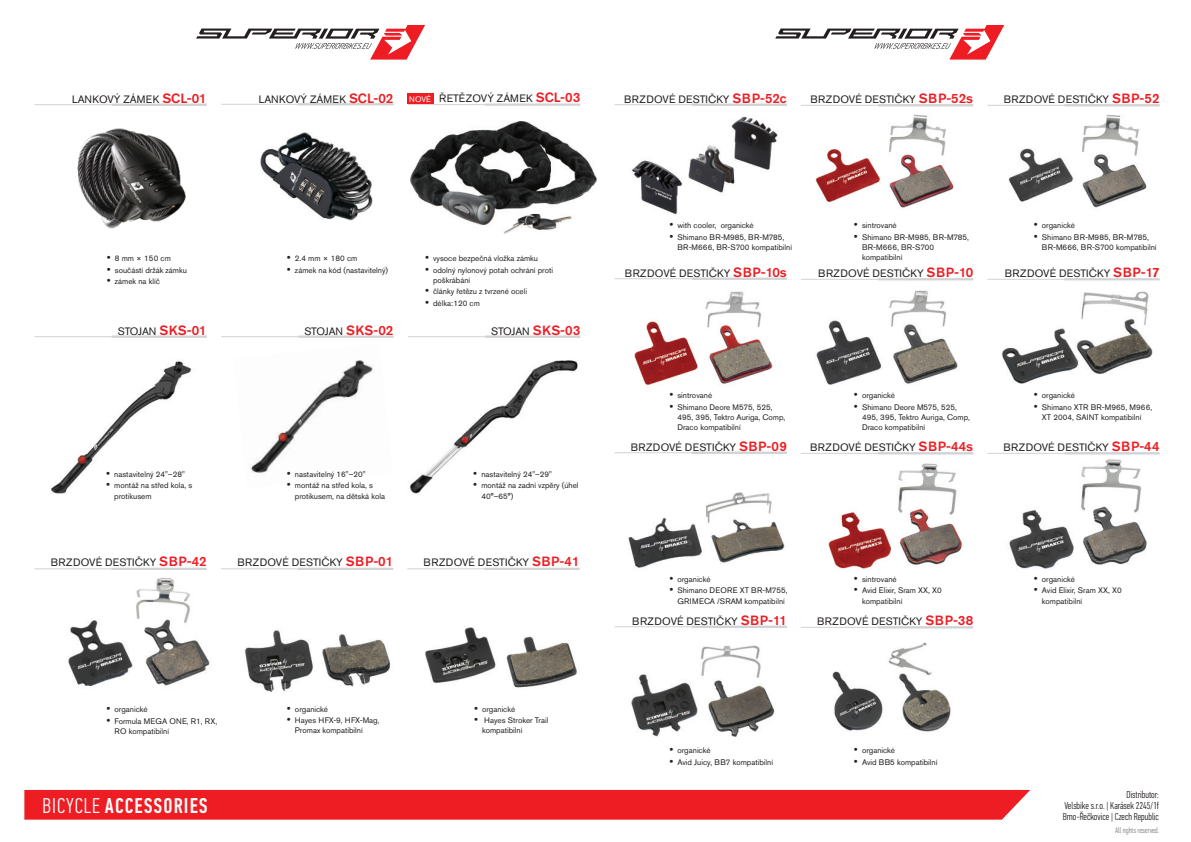
<style>
.page{position:relative;width:1191px;height:842px;background:#fff}
.page>*{position:absolute;margin:0;border:0;box-sizing:border-box;transform-origin:0 0}
.t1{font:500 21.4px "PF Din Text Comp Pro";letter-spacing:.05em;color:#fff}
.t2{font:10.7px "Akzidenz Grotesk Pro";letter-spacing:.02em;color:#231f20}
.t3{font:10.7px "Akzidenz Grotesk Pro";color:#231f20}
.t4{font:300 10px/10.9px "PF Din Text Comp Pro";color:#231f20;text-align:justify}
.t5{font:8px/11.5px "Akzidenz Grotesk Pro";color:#231f20}
.t6{font:300 8px "PF Din Text Comp Pro";color:#808285}
.s1{font-weight:500;font-size:13.3px;color:#ee1d23}
.s2{font-size:8px;color:#fff}
.s3{font-weight:300}
</style>
<div class="page">
<img style="left:411px;top:121px;width:186px;height:112px">
<img style="left:77px;top:103px;width:126px;height:126px">
<img style="left:260px;top:132px;width:113px;height:89px">
<hr style="left:34px;top:104px;width:173px;height:1px;background:#d1d2d4">
<div style="left:407px;top:94px;width:26px;height:10px;background:#ee1d23"></div>
<hr style="left:408px;top:104px;width:172px;height:1px;background:#d1d2d4">
<hr style="left:485px;top:103px;width:95px;height:3px;background:#d1d2d4">
<hr style="left:221px;top:104px;width:172px;height:1px;background:#d1d2d4">
<hr style="left:298px;top:103px;width:95px;height:2px;background:#d1d2d4">
<hr style="left:112px;top:104px;width:95px;height:2px;background:#d1d2d4">
<svg style="left:196px;top:25px;width:229px;height:35px"></svg>
<img style="left:245px;top:630px;width:146px;height:63px">
<img style="left:425px;top:627px;width:152px;height:61px">
<img style="left:68px;top:577px;width:142px;height:110px">
<hr style="left:221px;top:569px;width:172px;height:1px;background:#d1d2d4">
<hr style="left:298px;top:568px;width:95px;height:2px;background:#d1d2d4">
<hr style="left:407px;top:569px;width:172px;height:1px;background:#d1d2d4">
<hr style="left:484px;top:568px;width:95px;height:2px;background:#d1d2d4">
<hr style="left:34px;top:569px;width:173px;height:1px;background:#d1d2d4">
<hr style="left:112px;top:568px;width:95px;height:2px;background:#d1d2d4">
<img style="left:51px;top:361px;width:141px;height:133px">
<img style="left:251px;top:360px;width:122px;height:113px">
<img style="left:410px;top:360px;width:168px;height:134px">
<hr style="left:34px;top:336px;width:173px;height:1px;background:#d1d2d4">
<hr style="left:112px;top:335px;width:95px;height:3px;background:#d1d2d4">
<hr style="left:221px;top:336px;width:172px;height:1px;background:#d1d2d4">
<hr style="left:298px;top:335px;width:95px;height:3px;background:#d1d2d4">
<hr style="left:408px;top:336px;width:172px;height:1px;background:#d1d2d4">
<hr style="left:485px;top:335px;width:95px;height:3px;background:#d1d2d4">
<svg style="left:775px;top:25px;width:229px;height:35px"></svg>
<img style="left:632px;top:116px;width:146px;height:99px">
<img style="left:634px;top:291px;width:139px;height:94px">
<img style="left:816px;top:290px;width:142px;height:95px">
<img style="left:815px;top:114px;width:139px;height:94px">
<img style="left:1008px;top:114px;width:139px;height:94px">
<img style="left:1002px;top:291px;width:151px;height:93px">
<img style="left:628px;top:492px;width:157px;height:76px">
<img style="left:828px;top:463px;width:134px;height:106px">
<img style="left:1009px;top:459px;width:138px;height:110px">
<img style="left:631px;top:645px;width:144px;height:92px">
<img style="left:832px;top:642px;width:119px;height:90px">
<hr style="left:614px;top:104px;width:173px;height:1px;background:#d1d2d4">
<hr style="left:691px;top:104px;width:96px;height:2px;background:#d1d2d4">
<hr style="left:801px;top:105px;width:172px;height:1px;background:#d1d2d4">
<hr style="left:878px;top:104px;width:95px;height:2px;background:#d1d2d4">
<hr style="left:987px;top:105px;width:172px;height:1px;background:#d1d2d4">
<hr style="left:1064px;top:104px;width:95px;height:2px;background:#d1d2d4">
<hr style="left:614px;top:278px;width:173px;height:1px;background:#d1d2d4">
<hr style="left:691px;top:278px;width:96px;height:2px;background:#d1d2d4">
<hr style="left:801px;top:279px;width:172px;height:1px;background:#d1d2d4">
<hr style="left:878px;top:278px;width:95px;height:2px;background:#d1d2d4">
<hr style="left:987px;top:279px;width:172px;height:1px;background:#d1d2d4">
<hr style="left:1064px;top:278px;width:95px;height:2px;background:#d1d2d4">
<hr style="left:614px;top:452px;width:173px;height:1px;background:#d1d2d4">
<hr style="left:691px;top:452px;width:96px;height:2px;background:#d1d2d4">
<hr style="left:801px;top:453px;width:172px;height:1px;background:#d1d2d4">
<hr style="left:878px;top:452px;width:95px;height:2px;background:#d1d2d4">
<hr style="left:987px;top:453px;width:172px;height:1px;background:#d1d2d4">
<hr style="left:1064px;top:452px;width:95px;height:2px;background:#d1d2d4">
<hr style="left:614px;top:626px;width:173px;height:1px;background:#d1d2d4">
<hr style="left:691px;top:626px;width:96px;height:2px;background:#d1d2d4">
<hr style="left:801px;top:627px;width:172px;height:1px;background:#d1d2d4">
<hr style="left:878px;top:626px;width:95px;height:2px;background:#d1d2d4">
<div style="left:24px;top:790px;width:1006px;height:30px;background:#ee1d23"></div>
<h2 class="t3" style="left:72px;top:95px;width:136px">LANKOVÝ ZÁMEK <span class="s1">SCL-01</span></h2>
<h2 class="t3" style="left:259px;top:95px;width:136px">LANKOVÝ ZÁMEK <span class="s1">SCL-02</span></h2>
<h2 class="t3" style="left:409px;top:94px;width:172px"><span class="s2">NOVÉ</span> ŘETĚZOVÝ ZÁMEK <span class="s1">SCL-03</span></h2>
<h2 class="t2" style="left:624px;top:95px;width:164px">BRZDOVÉ DESTIČKY <span class="s1">SBP-52c</span></h2>
<h2 class="t2" style="left:810px;top:95px;width:164px">BRZDOVÉ DESTIČKY <span class="s1">SBP-52s</span></h2>
<h2 class="t2" style="left:1003px;top:95px;width:157px">BRZDOVÉ DESTIČKY <span class="s1">SBP-52</span></h2>
<p class="t5" style="left:115px;top:253px;width:74px">8 mm × 150 cm součástí držák zámku zámek na klíč</p>
<p class="t5" style="left:295px;top:253px;width:95px">2.4 mm × 180 cm<br>zámek na kód (nastavitelný)</p>
<p class="t5" style="left:433px;top:253px;width:122px">vysoce bezpečná vložka zámku odolný nylonový potah ochrání proti</p>
<p class="t5" style="left:433px;top:275px;width:96px">poškrábání<br>články řetězu z tvrzené oceli délka:120 cm</p>
<h2 class="t2" style="left:118px;top:326px;width:90px">STOJAN <span class="s1">SKS-01</span></h2>
<h2 class="t2" style="left:304px;top:326px;width:91px">STOJAN <span class="s1">SKS-02</span></h2>
<h2 class="t2" style="left:491px;top:326px;width:91px">STOJAN <span class="s1">SKS-03</span></h2>
<p class="t5" style="left:114px;top:469px;width:80px">nastavitelný 24"–28" montáž na střed kola, s</p>
<p class="t5" style="left:114px;top:491px;width:39px">protikusem</p>
<p class="t5" style="left:295px;top:469px;width:80px">nastavitelný 16"–20" montáž na střed kola, s</p>
<p class="t5" style="left:295px;top:491px;width:92px">protikusem, na dětská kola</p>
<p class="t5" style="left:481px;top:469px;width:99px">nastavitelný 24"–29"<br>montáž na zadní vzpěry (úhel</p>
<p class="t5" style="left:481px;top:491px;width:33px">40°–65°)</p>
<h2 class="t2" style="left:51px;top:558px;width:157px">BRZDOVÉ DESTIČKY <span class="s1">SBP-42</span></h2>
<h2 class="t2" style="left:237px;top:558px;width:157px">BRZDOVÉ DESTIČKY <span class="s1">SBP-01</span></h2>
<h2 class="t2" style="left:424px;top:558px;width:157px">BRZDOVÉ DESTIČKY <span class="s1">SBP-41</span></h2>
<p class="t5" style="left:115px;top:704px;width:104px">organické<br>Formula MEGA ONE, R1, RX,</p>
<p class="t5" style="left:115px;top:726px;width:56px">RO kompatibilní</p>
<h1 class="t1" style="left:42px;top:797px;width:167px"><span class="s3">BICYCLE</span> ACCESSORIES</h1>
<p class="t5" style="left:295px;top:704px;width:86px">organické<br>Hayes HFX-9, HFX-Mag,</p>
<p class="t5" style="left:295px;top:726px;width:69px">Promax kompatibilní</p>
<p class="t5" style="left:482px;top:704px;width:68px">organické<br>Hayes Stroker Trail</p>
<p class="t5" style="left:482px;top:726px;width:42px">kompatibilní</p>
<p class="t5" style="left:677px;top:220px;width:108px">with cooler, organické<br>Shimano BR-M985, BR-M785,</p>
<p class="t5" style="left:677px;top:242px;width:116px">BR-M666, BR-S700 kompatibilní</p>
<h2 class="t2" style="left:625px;top:269px;width:163px">BRZDOVÉ DESTIČKY <span class="s1">SBP-10s</span></h2>
<p class="t5" style="left:862px;top:220px;width:108px">sintrované<br>Shimano BR-M985, BR-M785,</p>
<p class="t5" style="left:862px;top:243px;width:74px;line-height:10.3px">BR-M666, BR-S700 kompatibilní</p>
<p class="t5" style="left:1041px;top:220px;width:108px">organické<br>Shimano BR-M985, BR-M785,</p>
<p class="t5" style="left:1041px;top:242px;width:116px">BR-M666, BR-S700 kompatibilní</p>
<h2 class="t2" style="left:818px;top:269px;width:156px">BRZDOVÉ DESTIČKY <span class="s1">SBP-10</span></h2>
<h2 class="t2" style="left:1004px;top:269px;width:156px">BRZDOVÉ DESTIČKY <span class="s1">SBP-17</span></h2>
<p class="t5" style="left:677px;top:390px;width:96px">sintrované<br>Shimano Deore M575, 525,</p>
<p class="t5" style="left:677px;top:413px;width:109px;line-height:10.3px">495, 395, Tektro Auriga, Comp,<br>Draco kompatibilní</p>
<h2 class="t2" style="left:631px;top:443px;width:158px">BRZDOVÉ DESTIČKY <span class="s1">SBP-09</span></h2>
<p class="t5" style="left:862px;top:390px;width:96px">organické<br>Shimano Deore M575, 525,</p>
<p class="t5" style="left:862px;top:413px;width:109px;line-height:10.3px">495, 395, Tektro Auriga, Comp,<br>Draco kompatibilní</p>
<p class="t5" style="left:1041px;top:390px;width:112px">organické<br>Shimano XTR BR-M965, M966,</p>
<p class="t5" style="left:1041px;top:412px;width:101px">XT 2004, SAINT kompatibilní</p>
<h2 class="t2" style="left:810px;top:443px;width:165px">BRZDOVÉ DESTIČKY <span class="s1">SBP-44s</span></h2>
<h2 class="t2" style="left:1003px;top:443px;width:158px">BRZDOVÉ DESTIČKY <span class="s1">SBP-44</span></h2>
<p class="t5" style="left:677px;top:574px;width:112px">organické<br>Shimano DEORE XT BR-M755,</p>
<p class="t5" style="left:677px;top:596px;width:109px">GRIMECA /SRAM kompatibilní</p>
<p class="t5" style="left:862px;top:574px;width:81px">sintrované<br>Avid Elixir, Sram XX, X0</p>
<p class="t5" style="left:862px;top:596px;width:42px">kompatibilní</p>
<p class="t5" style="left:1041px;top:574px;width:81px">organické<br>Avid Elixir, Sram XX, X0</p>
<p class="t5" style="left:1041px;top:596px;width:42px">kompatibilní</p>
<h2 class="t2" style="left:632px;top:617px;width:156px">BRZDOVÉ DESTIČKY <span class="s1">SBP-11</span></h2>
<h2 class="t2" style="left:817px;top:617px;width:158px">BRZDOVÉ DESTIČKY <span class="s1">SBP-38</span></h2>
<p class="t5" style="left:677px;top:745px;width:97px">organické<br>Avid Juicy, BB7 kompatibilní</p>
<p class="t5" style="left:862px;top:745px;width:77px">organické<br>Avid BB5 kompatibilní</p>
<p class="t4" style="left:1062px;top:790px;width:98px;text-indent:64px">Distributor:<br>Velsbike s.r.o. | Karásek 2245/1f Brno-Řečkovice | Czech Republic</p>
<p class="t6" style="left:1115px;top:827px;width:46px">All rights reserved.</p>
</div>
